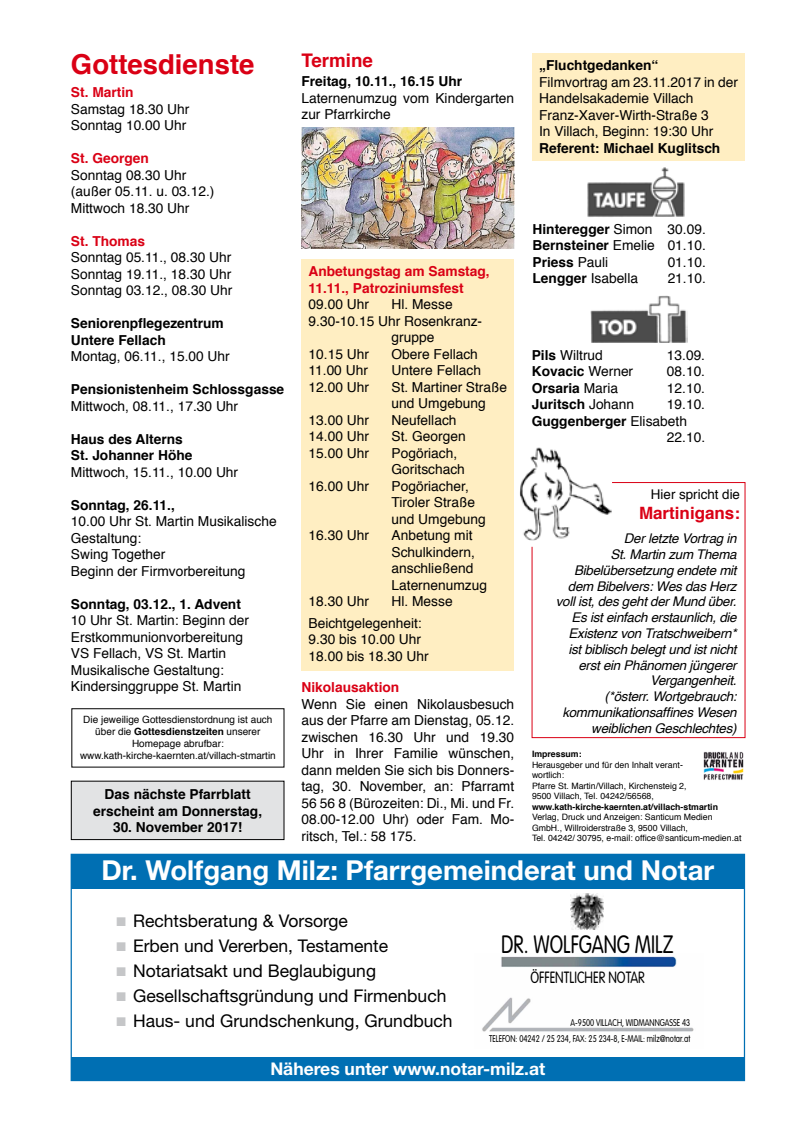
<style>
.page{position:relative;width:798px;height:1134px;background:#fff}
.page>*{position:absolute;margin:0;border:0;box-sizing:border-box;transform-origin:0 0}
.t1{font:700 27.5px "Helvetica Neue";color:#fff}
.t2{font:700 27.5px "Helvetica";color:#da0015}
.t3{font:300 24.75px "VAG Rounded";color:#000;scale:.79 1}
.t4{font:700 18.75px "Helvetica";color:#da0015}
.t5{font:17.5px "Helvetica Neue";color:#000}
.t6{font:700 17.5px "Helvetica Neue";color:#fff}
.t7{font:700 17px "Helvetica";color:#da0015}
.t8{font:300 16.12px "VAG Rounded";color:#000;scale:.79 1}
.t9{font:13.75px/16.5px "Helvetica";color:#000}
.t10{font:700 13.75px/16.5px "Helvetica";color:#000}
.t11{font:700 13.75px/16.5px "Helvetica";color:#da0015}
.t12{font:italic 13.38px/15.8px "Helvetica";letter-spacing:-.02em;color:#000;text-align:right}
.t13{font:13.38px "Helvetica";color:#000}
.t14{font:10px/12px "Helvetica";color:#000;text-align:center}
.t15{font:300 9.62px/16.6px "VAG Rounded";color:#000;text-align:right;scale:.79 1}
.t16{font:8.75px/10.5px "Helvetica";color:#000}
.t17{font:700 8.75px "Helvetica";color:#000}
.s1{font-weight:700}
.s2{font-weight:400}
.s3{color:#c5c6c8}
</style>
<div class="page">
<div style="left:532px;top:53px;width:213px;height:108px;background:#ffeec2"></div>
<div style="left:301px;top:259px;width:213px;height:411px;background:#ffeec2"></div>
<img style="left:590px;top:295px;width:97px;height:48px">
<img style="left:587px;top:167px;width:97px;height:50px">
<div style="left:531px;top:482px;width:214px;height:256px;border:1px solid #da0015"></div>
<img style="left:520px;top:447px;width:91px;height:93px">
<div style="left:71px;top:781px;width:213px;height:58px;background:#e2e3e4"></div>
<div style="left:71px;top:781px;width:213px;height:59px;border:1px solid #000"></div>
<img style="left:703px;top:751px;width:41px;height:29px">
<img style="left:482px;top:956px;width:212px;height:76px">
<img style="left:570px;top:894px;width:33px;height:35px">
<div style="left:71px;top:1058px;width:673px;height:23px;background:#006fb3"></div>
<div style="left:71px;top:854px;width:673px;height:35px;background:#006fb3"></div>
<img style="left:301px;top:128px;width:213px;height:120px">
<h1 class="t2" style="left:71px;top:42px;width:185px">Gottesdienste</h1>
<p class="t11" style="left:71px;top:84px;width:64px">St. Martin</p>
<p class="t9" style="left:71px;top:101px;width:120px">Samstag 18.30 Uhr<br>Sonntag 10.00 Uhr</p>
<p class="t11" style="left:71px;top:150px;width:79px">St. Georgen</p>
<p class="t9" style="left:71px;top:167px;width:145px">Sonntag 08.30 Uhr (außer 05.11. u. 03.12.)<br>Mittwoch 18.30 Uhr</p>
<p class="t11" style="left:71px;top:233px;width:76px">St. Thomas</p>
<p class="t9" style="left:71px;top:250px;width:163px;text-align:justify">Sonntag 05.11., 08.30 Uhr Sonntag 19.11., 18.30 Uhr Sonntag 03.12., 08.30 Uhr</p>
<p class="t10" style="left:71px;top:315px;width:154px">Seniorenpflegezentrum<br>Untere Fellach</p>
<p class="t9" style="left:71px;top:349px;width:160px">Montag, 06.11., 15.00 Uhr</p>
<p class="t10" style="left:71px;top:381px;width:215px">Pensionistenheim Schlossgasse</p>
<p class="t9" style="left:71px;top:398px;width:169px">Mittwoch, 08.11., 17.30 Uhr</p>
<p class="t10" style="left:71px;top:431px;width:123px">Haus des Alterns<br>St. Johanner Höhe</p>
<p class="t9" style="left:71px;top:464px;width:169px">Mittwoch, 15.11., 10.00 Uhr</p>
<p class="t10" style="left:71px;top:497px;width:105px">Sonntag, 26.11.,</p>
<p class="t9" style="left:71px;top:514px;width:207px">10.00 Uhr St. Martin Musikalische<br>Gestaltung:<br>Swing Together<br>Beginn der Firmvorbereitung</p>
<p class="t10" style="left:71px;top:596px;width:171px">Sonntag, 03.12., 1. Advent</p>
<p class="t9" style="left:71px;top:613px;width:180px">10 Uhr St. Martin: Beginn der<br>Erstkommunionvorbereitung<br>VS Fellach, VS St. Martin<br>Musikalische Gestaltung:<br>Kindersinggruppe St. Martin</p>
<p class="t14" style="left:80px;top:714px;width:197px">Die jeweilige Gottesdienstordnung ist auch über die <span class="s1">Gottesdienstzeiten</span> unserer Homepage abrufbar: www.kath-kirche-kaernten.at/villach-stmartin</p>
<p class="t10" style="left:93px;top:786px;width:170px;text-align:center">Das nächste Pfarrblatt erscheint am Donnerstag,</p>
<p class="t10" style="left:113px;top:819px;width:131px">30. November 2017!</p>
<h3 class="t4" style="left:301px;top:45px;width:73px">Termine</h3>
<p class="t10" style="left:301px;top:73px;width:162px">Freitag, 10.11., 16.15 Uhr</p>
<p class="t9" style="left:301px;top:90px;width:214px">Laternenumzug vom Kindergarten zur Pfarrkirche</p>
<p class="t11" style="left:308px;top:263px;width:183px">Anbetungstag am Samstag,<br>11.11., Patroziniumsfest</p>
<p class="t9" style="left:308px;top:297px;width:62px">09.00 Uhr</p>
<p class="t9" style="left:391px;top:297px;width:63px">Hl. Messe</p>
<p class="t9" style="left:308px;top:313px;width:175px">9.30-10.15 Uhr Rosenkranz-</p>
<p class="t9" style="left:391px;top:330px;width:44px">gruppe</p>
<p class="t9" style="left:308px;top:346px;width:62px">10.15 Uhr</p>
<p class="t9" style="left:391px;top:346px;width:88px">Obere Fellach</p>
<p class="t9" style="left:308px;top:363px;width:61px">11.00 Uhr</p>
<p class="t9" style="left:391px;top:363px;width:91px">Untere Fellach</p>
<p class="t9" style="left:308px;top:379px;width:62px">12.00 Uhr</p>
<p class="t9" style="left:391px;top:379px;width:117px">St. Martiner Straße und Umgebung</p>
<p class="t9" style="left:308px;top:412px;width:62px">13.00 Uhr</p>
<p class="t9" style="left:391px;top:412px;width:66px">Neufellach</p>
<p class="t9" style="left:308px;top:429px;width:62px">14.00 Uhr</p>
<p class="t9" style="left:391px;top:429px;width:76px">St. Georgen</p>
<p class="t9" style="left:308px;top:445px;width:62px">15.00 Uhr</p>
<p class="t9" style="left:391px;top:445px;width:75px">Pogöriach,<br>Goritschach</p>
<p class="t9" style="left:308px;top:478px;width:62px">16.00 Uhr</p>
<p class="t9" style="left:391px;top:478px;width:96px">Pogöriacher,<br>Tiroler Straße und Umgebung</p>
<p class="t9" style="left:308px;top:528px;width:62px">16.30 Uhr</p>
<p class="t9" style="left:391px;top:528px;width:97px">Anbetung mit<br>Schulkindern, anschließend<br>Laternenumzug</p>
<p class="t9" style="left:308px;top:594px;width:62px">18.30 Uhr</p>
<p class="t9" style="left:308px;top:591px;width:146px;line-height:21.5px;text-indent:83px">Hl. Messe<br>Beichtgelegenheit:</p>
<p class="t9" style="left:308px;top:632px;width:121px">9.30 bis 10.00 Uhr<br>18.00 bis 18.30 Uhr</p>
<p class="t11" style="left:301px;top:679px;width:99px">Nikolausaktion</p>
<p class="t9" style="left:301px;top:696px;width:214px;text-align:justify">Wenn Sie einen Nikolausbesuch aus der Pfarre am Dienstag, 05.12. zwischen 16.30 Uhr und 19.30<br>Uhr in Ihrer Familie wünschen, dann melden Sie sich bis Donners&shy;tag, 30. November, an: Pfarramt 56 56 8 (Bürozeiten: Di., Mi. und Fr.<br>08.00-12.00 Uhr) oder Fam. Mo&shy;ritsch, Tel.: 58 175.</p>
<p class="t10" style="left:539px;top:57px;width:121px">„Fluchtgedanken“</p>
<p class="t9" style="left:539px;top:74px;width:200px">Filmvortrag am 23.11.2017 in der<br>Handelsakademie Villach<br>Franz-Xaver-Wirth-Straße 3<br>In Villach, Beginn: 19:30 Uhr</p>
<p class="t10" style="left:539px;top:140px;width:183px">Referent: Michael Kuglitsch</p>
<p class="t10" style="left:532px;top:221px;width:175px;text-align:justify">Hinteregger <span class="s2">Simon 30.09.<br></span>Bernsteiner <span class="s2">Emelie 01.10.<br></span>Priess <span class="s2">Pauli</span></p>
<p class="t9" style="left:667px;top:254px;width:40px">01.10.</p>
<p class="t9" style="left:532px;top:270px;width:107px"><span class="s1">Lengger</span> Isabella</p>
<p class="t9" style="left:667px;top:270px;width:40px">21.10.</p>
<p class="t9" style="left:531px;top:347px;width:73px"><span class="s1">Pils</span> Wiltrud</p>
<p class="t9" style="left:666px;top:347px;width:40px">13.09.</p>
<p class="t10" style="left:531px;top:363px;width:103px">Kovacic <span class="s2">Werner</span></p>
<p class="t9" style="left:666px;top:364px;width:40px">08.10.</p>
<p class="t10" style="left:531px;top:380px;width:88px">Orsaria <span class="s2">Maria</span></p>
<p class="t9" style="left:666px;top:380px;width:40px">12.10.</p>
<p class="t10" style="left:531px;top:396px;width:104px">Juritsch <span class="s2">Johann</span></p>
<p class="t9" style="left:666px;top:397px;width:40px">19.10.</p>
<p class="t10" style="left:531px;top:413px;width:157px">Guggenberger <span class="s2">Elisabeth</span></p>
<p class="t9" style="left:666px;top:430px;width:40px">22.10.</p>
<p class="t13" style="left:650px;top:484px;width:90px">Hier spricht die</p>
<p class="t7" style="left:638px;top:500px;width:102px">Martinigans:</p>
<p class="t12" style="left:555px;top:531px;width:182px">Der letzte Vortrag in<br>St. Martin zum Thema<br>Bibelübersetzung endete mit dem Bibelvers: Wes das Herz voll ist, des geht der Mund über.<br>Es ist einfach erstaunlich, die<br>Existenz von Tratschweibern* ist biblisch belegt und ist nicht erst ein Phänomen jüngerer<br>Vergangenheit.<br>(*österr. Wortgebrauch: kommunikationsaffines Wesen weiblichen Geschlechtes)</p>
<p class="t17" style="left:531px;top:747px;width:51px">Impressum:</p>
<p class="t16" style="left:531px;top:760px;width:156px">Herausgeber und für den Inhalt verant&shy;wortlich:<br>Pfarre St. Martin/Villach, Kirchensteig 2,<br>9500 Villach, Tel. 04242/56568,</p>
<p class="t17" style="left:531px;top:800px;width:187px">www.kath-kirche-kaernten.at/villach-stmartin</p>
<p class="t16" style="left:531px;top:812px;width:211px">Verlag, Druck und Anzeigen: Santicum Medien<br>GmbH., Willroiderstraße 3, 9500 Villach,<br>Tel. 04242/ 30795, e-mail: office@santicum-medien.at</p>
<h1 class="t1" style="left:101px;top:853px;width:614px">Dr. Wolfgang Milz: Pfarrgemeinderat und Notar</h1>
<p class="t5" style="left:116px;top:911px;width:233px"><span class="s3">■</span> Rechtsberatung &amp; Vorsorge</p>
<p class="t5" style="left:116px;top:936px;width:273px"><span class="s3">■</span> Erben und Vererben, Testamente</p>
<p class="t5" style="left:116px;top:961px;width:261px"><span class="s3">■</span> Notariatsakt und Beglaubigung</p>
<p class="t5" style="left:116px;top:986px;width:331px"><span class="s3">■</span> Gesellschaftsgründung und Firmenbuch</p>
<p class="t5" style="left:116px;top:1011px;width:337px"><span class="s3">■</span> Haus- und Grundschenkung, Grundbuch</p>
<h2 class="t3" style="left:501px;top:930px;width:220px">DR. WOLFGANG MILZ</h2>
<p class="t8" style="left:530px;top:968px;width:146px">ÖFFENTLICHER NOTAR</p>
<p class="t15" style="left:489px;top:1014px;width:256px">A-9500 VILLACH, WIDMANNGASSE 43<br>TELEFON: 04242 / 25 234, FAX: 25 234-8, E-MAIL: milz@notar.at</p>
<p class="t6" style="left:270px;top:1058px;width:276px">Näheres unter www.notar-milz.at</p>
</div>
